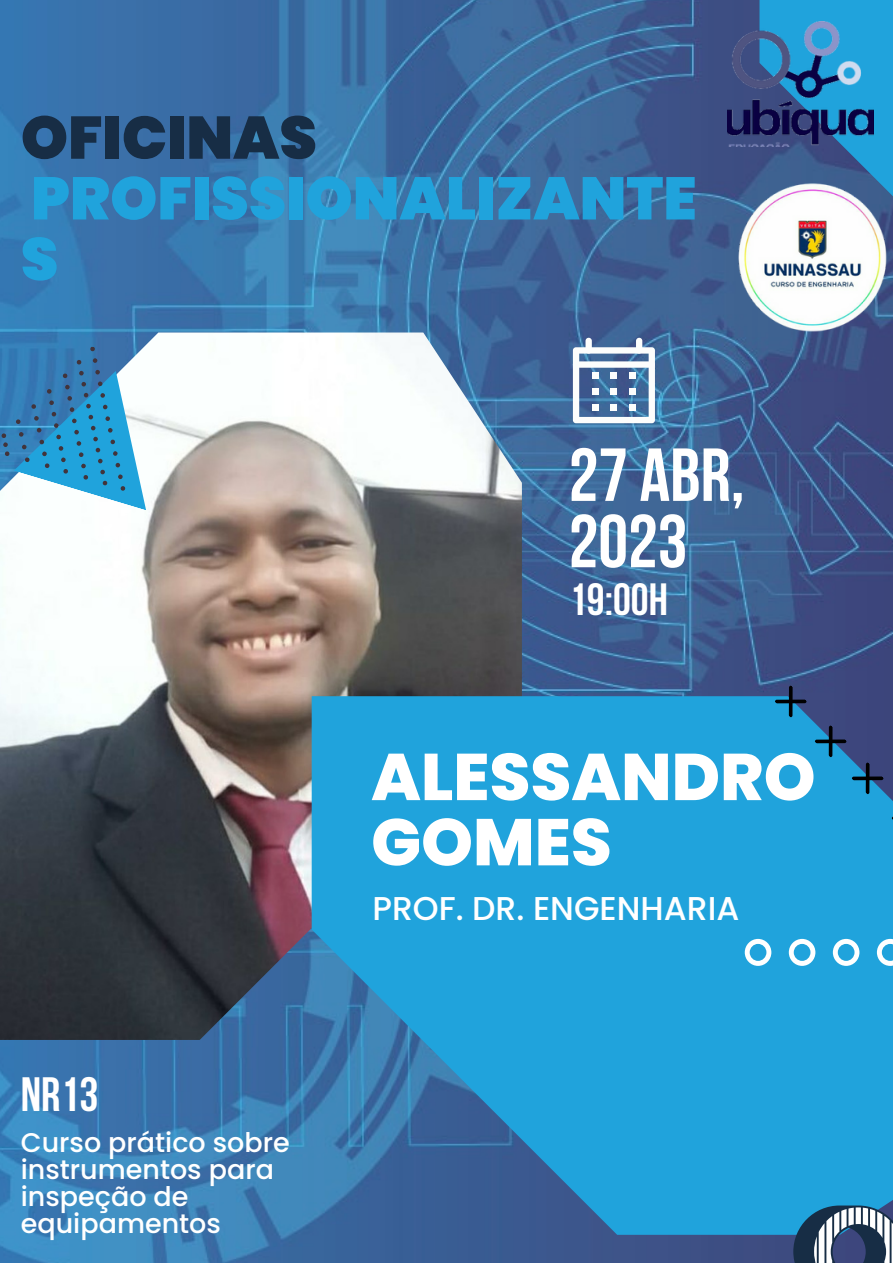
<style>
.page{position:relative;width:893px;height:1264px;background:#fff}
.page>*{position:absolute;margin:0;border:0;box-sizing:border-box;transform-origin:0 0}
.t1{font:700 75px/66.3px "Bebas Neue";color:#fff}
.t2{font:800 66px/65.2px "Poppins";color:#fff}
.t3{font:900 60px/60.8px "Poppins";color:#20a3dc}
.t4{font:900 60px "Poppins";color:#172d45}
.t5{font:700 48px "Bebas Neue";color:#fff}
.t6{font:700 45px "Bebas Neue";color:#fff}
.t7{font:500 33px "Poppins";color:#fff}
.t8{font:500 27px/27px "Poppins";color:#fff}
</style>
<div class="page">
<img style="left:0;top:0;width:892px;height:1262px">
<img style="left:0;top:332px;width:522px;height:707px">
<svg style="left:312px;top:696px;width:580px;height:538px;background:#2499d1"></svg>
<svg style="left:759px;top:0;width:133px;height:176px;background:#298ac1"></svg>
<svg style="left:1px;top:346px;width:181px;height:164px"></svg>
<svg style="left:744px;top:938px;width:148px;height:27px"></svg>
<svg style="left:774px;top:684px;width:33px;height:34px"></svg>
<svg style="left:814px;top:724px;width:70px;height:71px;background:#296da0"></svg>
<svg style="left:890px;top:801px;width:2px;height:34px"></svg>
<svg style="left:793px;top:1205px;width:99px;height:57px"></svg>
<img style="left:729px;top:176px;width:163px;height:161px">
<svg style="left:573px;top:338px;width:82px;height:85px"></svg>
<img style="left:727px;top:22px;width:146px;height:125px">
<h3 class="t4" style="left:21px;top:96px;width:297px">OFICINAS</h3>
<h3 class="t3" style="left:21px;top:168px;width:677px">PROFISSIONALIZANTE<br>S</h3>
<h1 class="t1" style="left:568px;top:449px;width:177px">27 ABR,<br>2023</h1>
<h3 class="t6" style="left:569px;top:581px;width:100px">19:00H</h3>
<h3 class="t5" style="left:21px;top:1074px;width:79px">NR13</h3>
<p class="t8" style="left:21px;top:1129px;width:270px">Curso prático sobre instrumentos para inspeção de equipamentos</p>
<h2 class="t2" style="left:371px;top:744px;width:446px">ALESSANDRO<br>GOMES</h2>
<p class="t7" style="left:372px;top:884px;width:368px">PROF. DR. ENGENHARIA</p>
</div>
